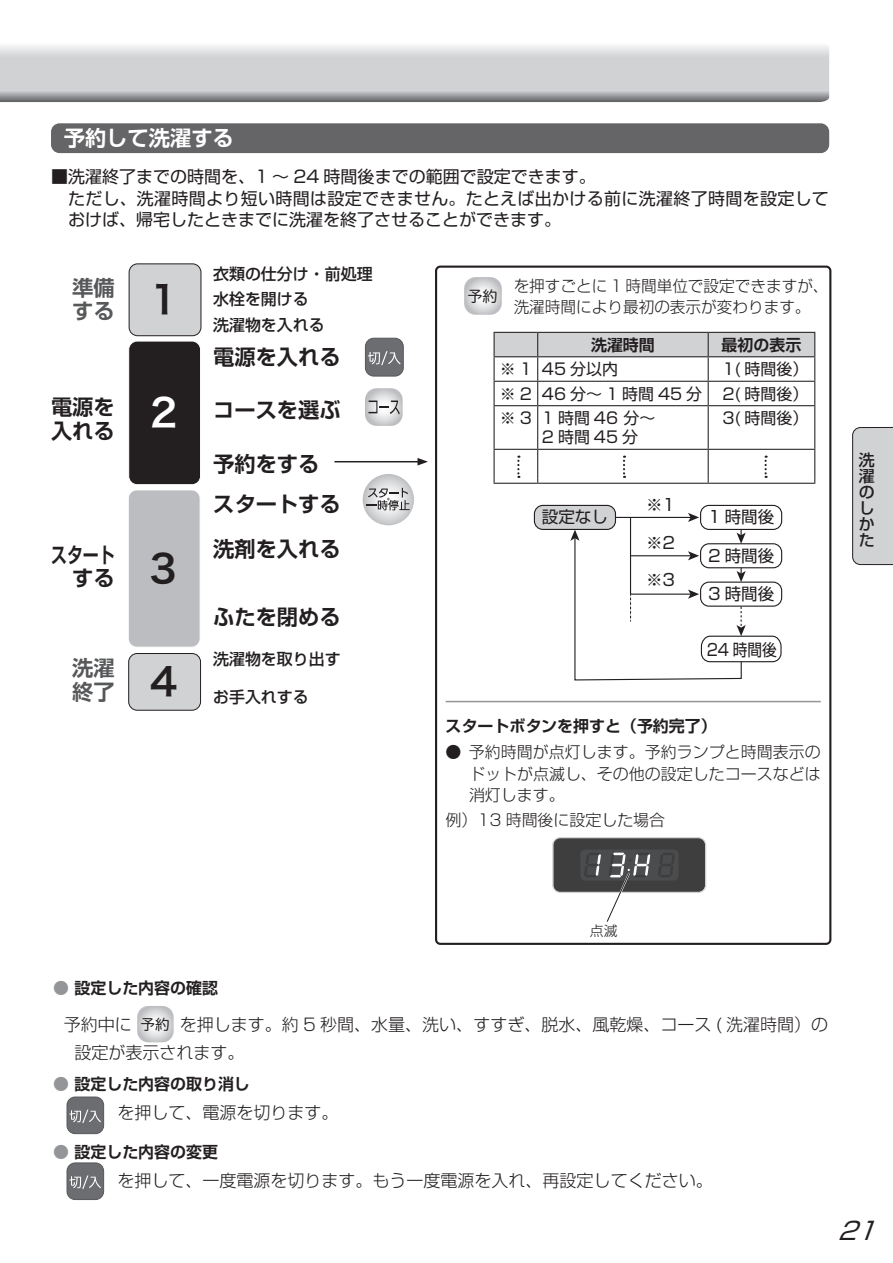
<style>
.page{position:relative;width:893px;height:1263px;background:#fff}
.page>*{position:absolute;margin:0;border:0;box-sizing:border-box;transform-origin:0 0}
.t1{font:38.25px "Hiragino Sans W6";color:#231f20}
.t2{font:38.25px "Hiragino Sans W6";color:#fff}
.t3{font:italic 24.45px "Shin Go Pro";color:#231f20}
.t4{font:700 21.3px/40.3px "Shin Go Pro De";color:#231f20}
.t5{font:700 21.3px/23.4px "Shin Go Pro De";color:#57585a}
.t6{font:700 21.3px "Shin Go Pro De";color:#fff}
.t7{font:700 21.3px/23.4px "Shin Go Pro De";color:#231f20;text-align:right;scale:.75 1}
.t8{font:16.95px/21.3px "Shin Go Pro";color:#231f20}
.t9{font:300 16.95px/27.6px "Shin Go Pro";color:#231f20}
.t10{font:16.5px "Shin Go Pro";color:#231f20}
.t11{font:16.5px "Shin Go Pro";color:#231f20;scale:.89 1}
.t12{font:300 15.9px/21.3px "Shin Go Pro";color:#231f20}
.t13{font:700 15.9px "Shin Go Pro De";color:#231f20}
.t14{font:500 15.9px/15.9px "Shin Go Pro";color:#231f20;text-align:justify}
.t15{font:15.9px/19.2px "Shin Go Pro";letter-spacing:.25em;color:#231f20}
.t16{font:15.9px "Shin Go Pro";color:#231f20}
.t17{font:15.15px "Hira Maru Pro N W4";color:#231f20}
.t18{font:300 13.8px "Shin Go Pro";color:#231f20}
.s1{font-family:"Hira Maru Pro N W4";font-weight:400;font-size:15.15px}
.s2{color:#939598}
.s3{font-family:"Hira Maru Pro N W4";font-weight:400;font-size:14.7px}
</style>
<div class="page">
<div style="left:852px;top:427px;width:41px;height:138px;background:#d1d2d4"></div>
<svg style="left:0;top:46px;width:829px;height:56px;background:#c8c9cb"></svg>
<div style="left:129px;top:264px;width:72px;height:72px;background:#d1d2d4;border-radius:9px"></div>
<div style="left:129px;top:264px;width:72px;height:72px;border:1px solid #231f20;border-radius:9px"></div>
<div style="left:365px;top:338px;width:38px;height:38px;background:#6c6d70;border-radius:8px"></div>
<div style="left:365px;top:338px;width:39px;height:38px;border:1px solid #57585a;border-radius:8px"></div>
<svg style="left:368px;top:351px;width:33px;height:14px"></svg>
<svg style="left:365px;top:388px;width:38px;height:38px"></svg>
<svg style="left:363px;top:474px;width:51px;height:51px"></svg>
<svg style="left:366px;top:488px;width:44px;height:22px"></svg>
<div style="left:129px;top:341px;width:72px;height:144px;background:#231f20;border-radius:9px"></div>
<div style="left:128px;top:341px;width:73px;height:144px;border:1px solid #fff;border-radius:9px"></div>
<div style="left:128px;top:490px;width:72px;height:157px;background:#bcbdc0;border-radius:9px"></div>
<div style="left:128px;top:490px;width:72px;height:157px;border:1px solid #fff;border-radius:9px"></div>
<div style="left:129px;top:653px;width:72px;height:57px;background:#d1d2d4;border-radius:9px"></div>
<div style="left:128px;top:653px;width:73px;height:57px;border:1px solid #231f20;border-radius:9px"></div>
<hr style="left:334px;top:461px;width:86px;height:1px;background:#231f20">
<svg style="left:417px;top:458px;width:11px;height:7px"></svg>
<hr style="left:446px;top:701px;width:375px;height:1px;background:#939598">
<div style="left:435px;top:266px;width:396px;height:679px;border:2px solid #231f20;border-radius:4px"></div>
<div style="left:534px;top:505px;width:81px;height:24px;background:#d1d2d4;border-radius:9px"></div>
<div style="left:534px;top:505px;width:82px;height:25px;border:1px solid #231f20;border-radius:9px"></div>
<div style="left:700px;top:505px;width:82px;height:25px;border:1px solid #231f20;border-radius:9px"></div>
<svg style="left:570px;top:513px;width:212px;height:168px"></svg>
<svg style="left:494px;top:332px;width:321px;height:73px"></svg>
<hr style="left:494px;top:405px;width:44px;height:1px;background:#231f20">
<hr style="left:494px;top:406px;width:1px;height:43px;background:#231f20">
<hr style="left:538px;top:405px;width:170px;height:1px;background:#231f20">
<hr style="left:537px;top:406px;width:1px;height:43px;background:#231f20">
<hr style="left:708px;top:405px;width:107px;height:1px;background:#231f20">
<hr style="left:708px;top:406px;width:1px;height:43px;background:#231f20">
<hr style="left:814px;top:406px;width:1px;height:43px;background:#231f20">
<hr style="left:494px;top:483px;width:44px;height:1px;background:#231f20">
<hr style="left:538px;top:483px;width:170px;height:1px;background:#231f20">
<hr style="left:708px;top:483px;width:107px;height:1px;background:#231f20">
<hr style="left:494px;top:449px;width:44px;height:1px;background:#231f20">
<hr style="left:538px;top:449px;width:170px;height:1px;background:#231f20">
<hr style="left:708px;top:449px;width:107px;height:1px;background:#231f20">
<svg style="left:494px;top:450px;width:1px;height:33px"></svg>
<svg style="left:537px;top:450px;width:1px;height:33px"></svg>
<svg style="left:708px;top:450px;width:1px;height:33px"></svg>
<svg style="left:814px;top:450px;width:1px;height:33px"></svg>
<svg style="left:517px;top:456px;width:2px;height:22px"></svg>
<svg style="left:623px;top:456px;width:2px;height:22px"></svg>
<svg style="left:765px;top:456px;width:2px;height:22px"></svg>
<svg style="left:137px;top:1006px;width:37px;height:36px"></svg>
<div style="left:67px;top:1097px;width:37px;height:36px;background:#6c6d70;border-radius:8px"></div>
<div style="left:67px;top:1097px;width:37px;height:37px;border:1px solid #57585a;border-radius:8px"></div>
<svg style="left:69px;top:1109px;width:32px;height:14px"></svg>
<div style="left:67px;top:1163px;width:37px;height:36px;background:#6c6d70;border-radius:8px"></div>
<div style="left:67px;top:1163px;width:37px;height:37px;border:1px solid #57585a;border-radius:8px"></div>
<svg style="left:69px;top:1175px;width:32px;height:14px"></svg>
<div style="left:51px;top:123px;width:778px;height:30px;background:#656568;border-radius:9px"></div>
<svg style="left:464px;top:277px;width:38px;height:38px"></svg>
<svg style="left:552px;top:837px;width:154px;height:85px"></svg>
<p class="t6" style="left:64px;top:121px;width:172px">予約して洗濯する</p>
<p class="t8" style="left:68px;top:164px;width:762px;text-indent:-17px">■洗濯終了までの時間を、1 ～ 24 時間後までの範囲で設定できます。<br>ただし、洗濯時間より短い時間は設定できません。たとえば出かける前に洗濯終了時間を設定しておけば、帰宅したときまでに洗濯を終了させることができます。</p>
<p class="t5" style="left:72px;top:274px;width:44px">準備する</p>
<p class="t4" style="left:51px;top:393px;width:65px;line-height:23.4px">電源を入れる</p>
<p class="t7" style="left:51px;top:540px;width:87px">スタートする</p>
<p class="t5" style="left:72px;top:654px;width:44px">洗濯終了</p>
<h1 class="t1" style="left:150px;top:265px;width:29px">1</h1>
<h1 class="t2" style="left:150px;top:378px;width:29px">2</h1>
<h1 class="t1" style="left:150px;top:534px;width:29px">3</h1>
<h1 class="t1" style="left:150px;top:647px;width:29px">4</h1>
<p class="t14" style="left:213px;top:259px;width:161px;line-height:25.5px;text-align:left">衣類の仕分け・前処理水栓を開ける<br>洗濯物を入れる</p>
<p class="t4" style="left:193px;top:334px;width:171px"><span class="s1">予約</span>電源を入れる　</p>
<p class="t4" style="left:213px;top:388px;width:150px">コースを選ぶ　</p>
<p class="t17" style="left:251px;top:394px;width:32px">予約</p>
<p class="t4" style="left:213px;top:441px;width:150px">予約をする<br>スタートする　</p>
<p class="t4" style="left:213px;top:526px;width:129px">洗剤を入れる</p>
<p class="t4" style="left:213px;top:594px;width:129px">ふたを閉める</p>
<p class="t14" style="left:213px;top:649px;width:129px">洗濯物を取り出す</p>
<p class="t14" style="left:213px;top:687px;width:97px">お手入れする</p>
<p class="t17" style="left:467px;top:283px;width:32px">予約</p>
<p class="t12" style="left:514px;top:273px;width:316px">を押すごとに 1 時間単位で設定できますが、洗濯時間により最初の表示が変わります。</p>
<p class="t13" style="left:591px;top:331px;width:65px">洗濯時間</p>
<p class="t13" style="left:722px;top:331px;width:81px">最初の表示</p>
<p class="t16" style="left:500px;top:356px;width:120px">※1 45 分以内</p>
<p class="t16" style="left:723px;top:356px;width:87px">1( 時間後）</p>
<p class="t15" style="left:500px;top:382px;width:204px">※2 46分〜1時間45分</p>
<p class="t16" style="left:723px;top:380px;width:87px">2( 時間後）</p>
<p class="t15" style="left:542px;top:406px;width:113px;text-indent:-42px">※3 1時間46分〜<br>2時間45分</p>
<p class="t16" style="left:723px;top:405px;width:87px">3( 時間後）</p>
<p class="t10" style="left:542px;top:504px;width:67px">設定なし</p>
<p class="t10" style="left:646px;top:491px;width:31px">※1</p>
<p class="t10" style="left:646px;top:529px;width:31px">※2</p>
<p class="t10" style="left:646px;top:566px;width:31px">※3</p>
<p class="t10" style="left:708px;top:504px;width:68px">1 時間後</p>
<p class="t10" style="left:708px;top:542px;width:68px">2 時間後</p>
<p class="t10" style="left:708px;top:580px;width:68px">3 時間後</p>
<p class="t11" style="left:707px;top:636px;width:80px">24 時間後</p>
<p class="t13" style="left:446px;top:713px;width:273px">スタートボタンを押すと（予約完了）</p>
<p class="t12" style="left:469px;top:740px;width:353px;text-align:justify;text-indent:-23px">● 予約時間が点灯します。予約ランプと時間表示のドットが点滅し、その他の設定したコースなどは消灯します。</p>
<p class="t12" style="left:446px;top:808px;width:221px">例）13 時間後に設定した場合</p>
<p class="t14" style="left:859px;top:450px;width:17px">洗濯のしかた</p>
<p class="t18" style="left:590px;top:919px;width:29px">点滅</p>
<p class="t13" style="left:53px;top:975px;width:166px"><span class="s2">●</span> 設定した内容の確認</p>
<p class="t9" style="left:75px;top:1009px;width:755px;text-indent:-11px">予約中に<span class="s3">予約</span> を押します。約 5 秒間、水量、洗い、すすぎ、脱水、風乾燥、コース ( 洗濯時間）の設定が表示されます。</p>
<p class="t13" style="left:53px;top:1071px;width:198px"><span class="s2">●</span> 設定した内容の取り消し</p>
<p class="t9" style="left:117px;top:1096px;width:223px">を押して、電源を切ります。</p>
<p class="t13" style="left:53px;top:1139px;width:166px"><span class="s2">●</span> 設定した内容の変更</p>
<p class="t9" style="left:117px;top:1164px;width:597px">を押して、一度電源を切ります。もう一度電源を入れ、再設定してください。</p>
<h2 class="t3" style="left:838px;top:1211px;width:51px">21</h2>
</div>
